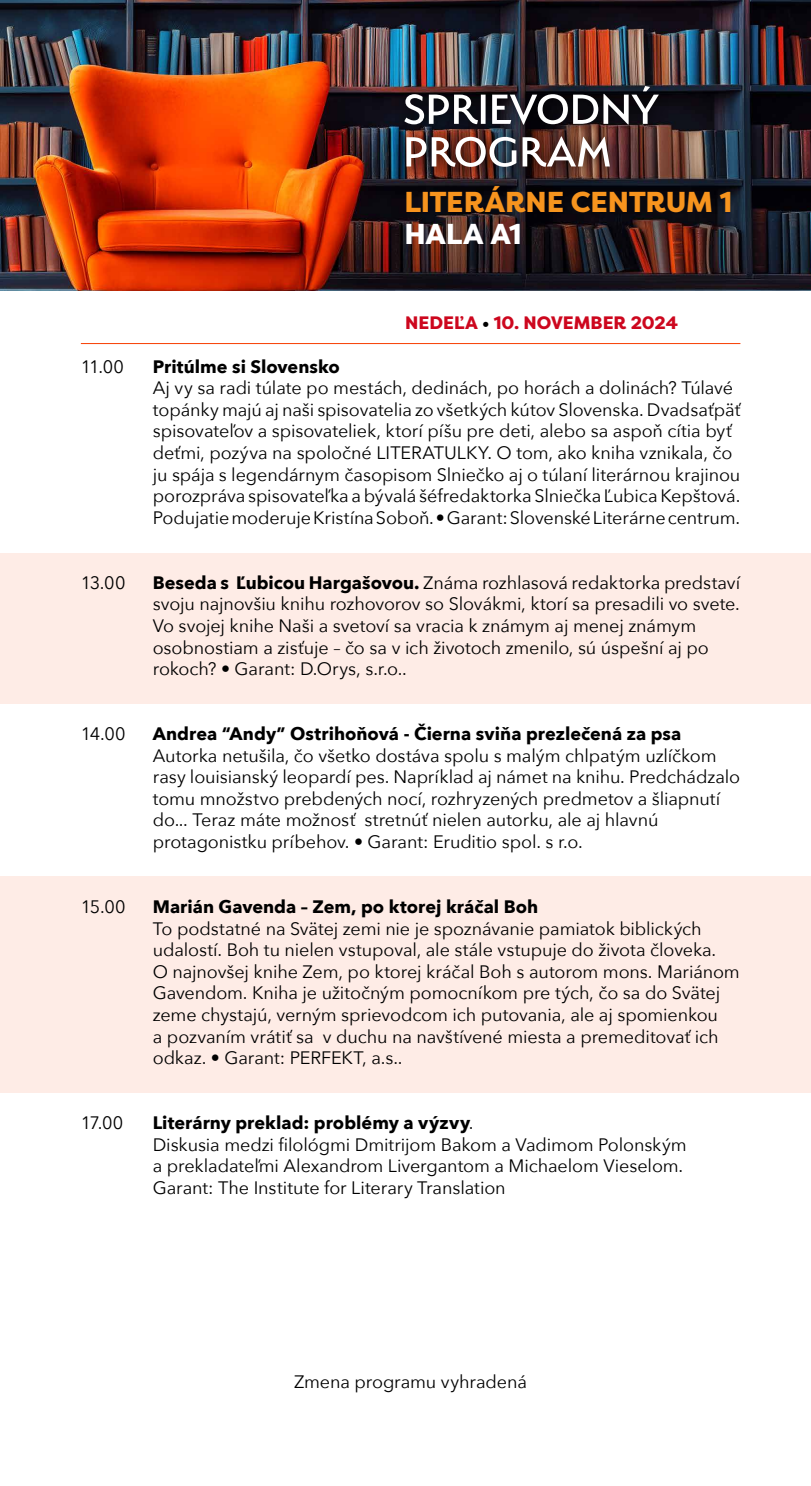
<style>
.page{position:relative;width:811px;height:1486px;background:#fff}
.page>*{position:absolute;margin:0;border:0;box-sizing:border-box;transform-origin:0 0}
.t1{font:800 28.7px "Filson Pro";letter-spacing:-.005em;color:#f7941e}
.t2{font:800 28.7px "Filson Pro";letter-spacing:-.01em;color:#fff}
.t3{font:18px/21.6px "Avenir Next";letter-spacing:-.01em;color:#000}
.t4{font:700 18px "Avenir Next";color:#000}
.t5{font:800 18px "Filson Pro";color:#cd071e}
.s1{color:#000}
.s2{font-weight:700}
</style>
<div class="page">
<div style="left:0;top:553px;width:810px;height:151px;background:#feece6"></div>
<div style="left:0;top:875px;width:810px;height:217px;background:#feece6"></div>
<img style="left:0;top:0;width:810px;height:290px">
<div style="left:393px;top:74px;width:276px;height:105px;background:#000;opacity:.75"></div>
<img style="left:406px;top:136px;width:203px;height:31px">
<svg style="left:404px;top:86px;width:254px;height:39px"></svg>
<hr style="left:81px;top:343px;width:659px;height:1px;background:#f73d00">
<h1 class="t1" style="left:404px;top:183px;width:329px">LITERÁRNE CENTRUM 1</h1>
<h1 class="t2" style="left:404px;top:216px;width:119px">HALA A1</h1>
<p class="t5" style="left:405px;top:312px;width:274px">NEDEĽA <span class="s1">•</span> 10. NOVEMBER 2024</p>
<p class="t3" style="left:81px;top:355px;width:45px">11.00</p>
<p class="t4" style="left:153px;top:350px;width:188px">Pritúlme si Slovensko</p>
<p class="t3" style="left:153px;top:376px;width:588px">Aj vy sa radi túlate po mestách, dedinách, po horách a dolinách? Túlavé topánky majú aj naši spisovatelia zo všetkých kútov Slovenska. Dvadsaťpäť spisovateľov a spisovateliek, ktorí píšu pre deti, alebo sa aspoň cítia byť deťmi, pozýva na spoločné LITERATULKY. O tom, ako kniha vznikala, čo ju spája s legendárnym časopisom Slniečko aj o túlaní literárnou krajinou porozpráva spisovateľka abývalá šéfredaktorka Slniečka ĽubicaKepštová.<br>PodujatiemoderujeKristínaSoboň.•Garant:SlovenskéLiterárnecentrum.</p>
<p class="t3" style="left:81px;top:571px;width:46px">13.00</p>
<p class="t3" style="left:153px;top:571px;width:588px"><span class="s2">Beseda s Ľubicou Hargašovou.</span> Známa rozhlasová redaktorka predstaví svoju najnovšiu knihu rozhovorov so Slovákmi, ktorí sa presadili vo svete.<br>Vo svojej knihe Naši a svetoví sa vracia k známym aj menej známym osobnostiam a zisťuje – čo sa v ich životoch zmenilo, sú úspešní aj po rokoch? • Garant: D.Orys, s.r.o..</p>
<p class="t3" style="left:81px;top:722px;width:46px">14.00</p>
<p class="t4" style="left:153px;top:718px;width:529px">Andrea “Andy” Ostrihoňová - Čierna sviňa prezlečená za psa</p>
<p class="t3" style="left:153px;top:743px;width:588px">Autorka netušila, čo všetko dostáva spolu s malým chlpatým uzlíčkom rasy louisianský leopardí pes. Napríklad aj námet na knihu. Predchádzalo tomu množstvo prebdených nocí, rozhryzených predmetov a šliapnutí do... Teraz máte možnosť stretnúť nielen autorku, ale aj hlavnú protagonistku príbehov. • Garant: Eruditio spol. s r.o.</p>
<p class="t3" style="left:81px;top:895px;width:46px">15.00</p>
<p class="t4" style="left:153px;top:890px;width:387px">Marián Gavenda – Zem, po ktorej kráčal Boh</p>
<p class="t3" style="left:153px;top:916px;width:588px">To podstatné na Svätej zemi nie je spoznávanie pamiatok biblických udalostí. Boh tu nielen vstupoval, ale stále vstupuje do života človeka.<br>O najnovšej knihe Zem, po ktorej kráčal Boh s autorom mons. Mariánom Gavendom. Kniha je užitočným pomocníkom pre tých, čo sa do Svätej zeme chystajú, verným sprievodcom ich putovania, ale aj spomienkou<br>a pozvaním vrátiť sa v duchu na navštívené miesta a premeditovať ich odkaz. • Garant: PERFEKT, a.s..</p>
<p class="t3" style="left:81px;top:1111px;width:44px">17.00</p>
<p class="t3" style="left:153px;top:1111px;width:535px"><span class="s2">Literárny preklad: problémy a výzvy</span>.<br>Diskusia medzi filológmi Dmitrijom Bakom a Vadimom Polonským a prekladateľmi Alexandrom Livergantom a Michaelom Vieselom.<br>Garant: The Institute for Literary Translation</p>
<p class="t3" style="left:294px;top:1370px;width:234px">Zmena programu vyhradená</p>
</div>
